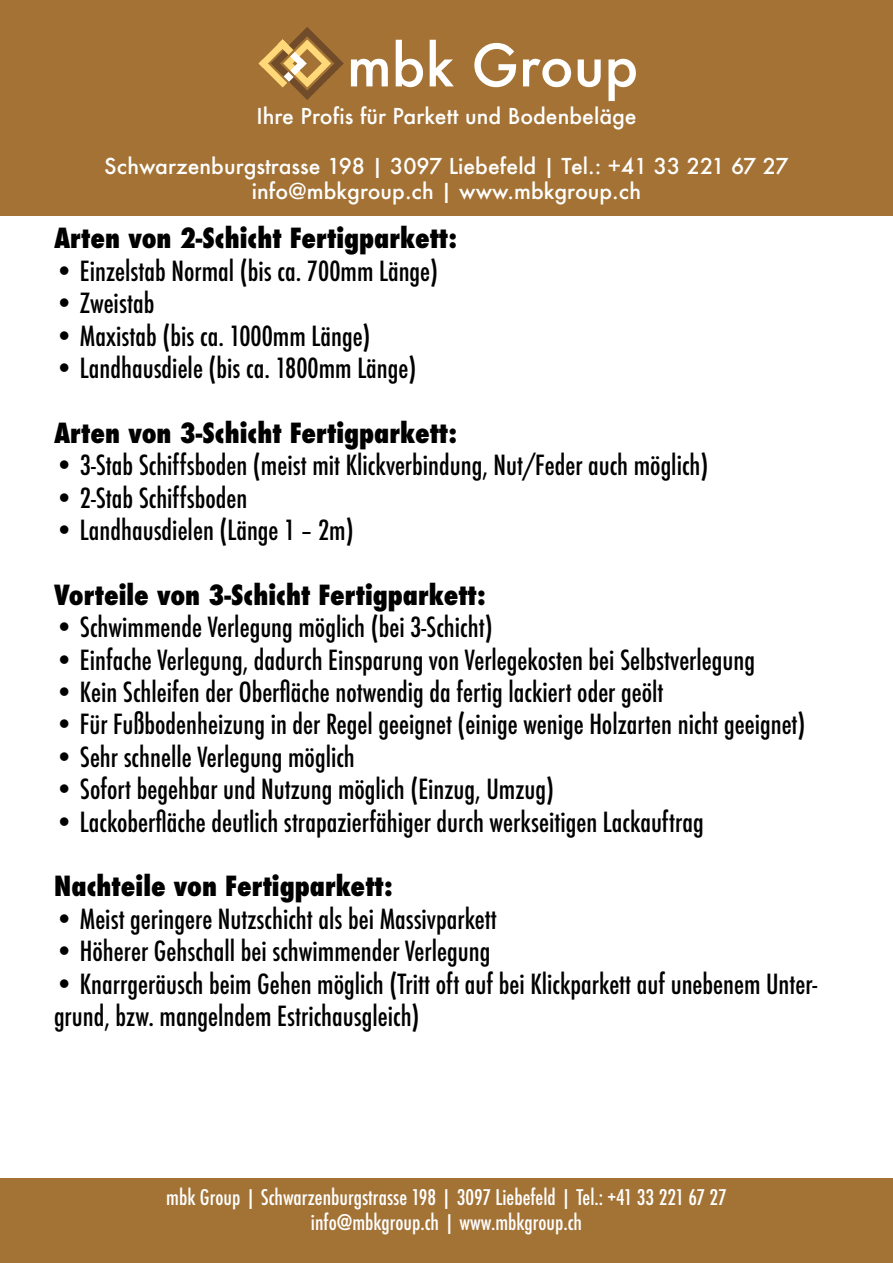
<style>
.page{position:relative;width:893px;height:1263px;background:#fff}
.page>*{position:absolute;margin:0;border:0;box-sizing:border-box;transform-origin:0 0}
.t1{font:500 56.55px "Futura";color:#fff}
.t2{font:500 condensed 27px/32.4px "Futura";color:#000}
.t3{font:800 condensed 27px "Futura";color:#000}
.t4{font:500 21.3px/25.7px "Futura";color:#fff;text-align:center}
.t5{font:500 condensed 21px/25.2px "Futura";color:#fff;text-align:center}
</style>
<div class="page">
<div style="left:0;top:1179px;width:893px;height:84px;background:#a37235"></div>
<div style="left:0;top:0;width:893px;height:215px;background:#a37234"></div>
<svg style="left:259px;top:27px;width:85px;height:73px"></svg>
<h1 class="t1" style="left:347px;top:27px;width:293px">mbk Group</h1>
<p class="t4" style="left:256px;top:103px;width:382px">Ihre Profis für Parkett und Bodenbeläge</p>
<p class="t4" style="left:104px;top:153px;width:686px">Schwarzenburgstrasse 198 | 3097 Liebefeld | Tel.: +41 33 221 67 27 info@mbkgroup.ch | www.mbkgroup.ch</p>
<p class="t3" style="left:54px;top:220px;width:405px">Arten von 2-Schicht Fertigparkett:</p>
<p class="t2" style="left:54px;top:255px;width:386px">• Einzelstab Normal (bis ca. 700mm Länge)</p>
<p class="t2" style="left:54px;top:287px;width:102px">• Zweistab</p>
<p class="t2" style="left:54px;top:319px;width:318px">• Maxistab (bis ca. 1000mm Länge)</p>
<p class="t2" style="left:54px;top:352px;width:364px">• Landhausdiele (bis ca. 1800mm Länge)</p>
<p class="t3" style="left:54px;top:414px;width:405px">Arten von 3-Schicht Fertigparkett:</p>
<p class="t2" style="left:54px;top:449px;width:656px">• 3-Stab Schiffsboden (meist mit Klickverbindung, Nut/Feder auch möglich)</p>
<p class="t2" style="left:54px;top:481px;width:195px">• 2-Stab Schiffsboden</p>
<p class="t2" style="left:54px;top:514px;width:301px">• Landhausdielen (Länge 1 – 2m)</p>
<p class="t3" style="left:54px;top:576px;width:433px">Vorteile von 3-Schicht Fertigparkett:</p>
<p class="t2" style="left:54px;top:611px;width:440px">• Schwimmende Verlegung möglich (bei 3-Schicht)</p>
<p class="t2" style="left:54px;top:643px;width:703px">• Einfache Verlegung, dadurch Einsparung von Verlegekosten bei Selbstverlegung</p>
<p class="t2" style="left:54px;top:676px;width:611px">• Kein Schleifen der Oberfläche notwendig da fertig lackiert oder geölt</p>
<p class="t2" style="left:54px;top:708px;width:753px">• Für Fußbodenheizung in der Regel geeignet (einige wenige Holzarten nicht geeignet)</p>
<p class="t2" style="left:54px;top:741px;width:302px">• Sehr schnelle Verlegung möglich</p>
<p class="t2" style="left:54px;top:773px;width:501px">• Sofort begehbar und Nutzung möglich (Einzug, Umzug)</p>
<p class="t2" style="left:54px;top:805px;width:651px">• Lackoberfläche deutlich strapazierfähiger durch werkseitigen Lackauftrag</p>
<p class="t3" style="left:54px;top:868px;width:340px">Nachteile von Fertigparkett:</p>
<p class="t2" style="left:54px;top:903px;width:444px">• Meist geringere Nutzschicht als bei Massivparkett</p>
<p class="t2" style="left:54px;top:935px;width:438px">• Höherer Gehschall bei schwimmender Verlegung</p>
<p class="t2" style="left:54px;top:967px;width:765px">• Knarrgeräusch beim Gehen möglich (Tritt oft auf bei Klickparkett auf unebenem Unter&shy;grund, bzw. mangelndem Estrichausgleich)</p>
<p class="t5" style="left:166px;top:1185px;width:562px">mbk Group | Schwarzenburgstrasse 198 | 3097 Liebefeld | Tel.: +41 33 221 67 27 info@mbkgroup.ch | www.mbkgroup.ch</p>
</div>
